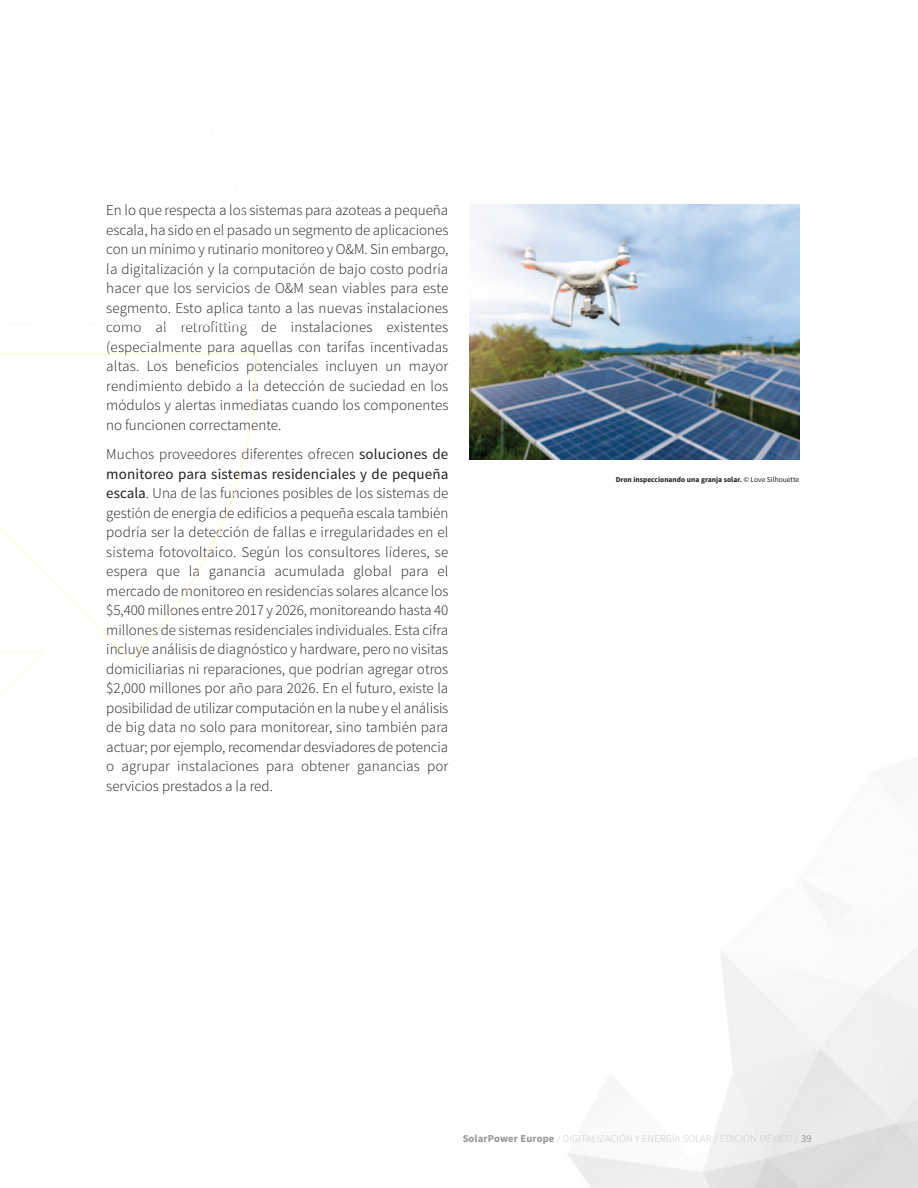
<style>
.page{position:relative;width:918px;height:1188px;background:#fff}
.page>*{position:absolute;margin:0;border:0;box-sizing:border-box;transform-origin:0 0}
.t1{font:300 15px/19.5px "Source Sans Pro";color:#231f20;text-align:justify}
.t2{font:300 10.5px "Source Sans Pro";letter-spacing:.015em;color:#c7c8ca}
.t3{font:700 7.5px "Source Sans Pro";color:#231f20}
.s1{font-weight:400}
.s2{font-weight:700;color:#939598}
.s3{font-weight:400;color:#939598}
</style>
<div class="page">
<svg style="left:0;top:661px;width:35px;height:35px"></svg>
<svg style="left:0;top:354px;width:257px;height:307px"></svg>
<img style="left:470px;top:204px;width:329px;height:255px">
<p class="t1" style="left:106px;top:202px;width:344px">En lo que respecta a los sistemas para azoteas a pequeña escala, ha sido en el pasado un segmento de aplicaciones con un mínimo y rutinario monitoreo y O&amp;M. Sin embargo, la digitalización y la computación de bajo costo podría hacer que los servicios de O&amp;M sean viables para este segmento. Esto aplica tanto a las nuevas instalaciones como al retrofitting de instalaciones existentes (especialmente para aquellas con tarifas incentivadas altas. Los beneficios potenciales incluyen un mayor rendimiento debido a la detección de suciedad en los módulos y alertas inmediatas cuando los componentes no funcionen correctamente.</p>
<p class="t1" style="left:106px;top:446px;width:344px">Muchos proveedores diferentes ofrecen <span class="s1">soluciones de monitoreo para sistemas residenciales y de pequeña escala</span>. Una de las funciones posibles de los sistemas de gestión de energía de edificios a pequeña escala también podría ser la detección de fallas e irregularidades en el sistema fotovoltaico. Según los consultores líderes, se espera que la ganancia acumulada global para el mercado de monitoreo en residencias solares alcance los $5,400 millones entre 2017 y 2026, monitoreando hasta 40 millones de sistemas residenciales individuales. Esta cifra incluye análisis de diagnóstico y hardware, pero no visitas domiciliarias ni reparaciones, que podrían agregar otros $2,000 millones por año para 2026. En el futuro, existe la posibilidad de utilizar computación en la nube y el análisis de big data no solo para monitorear, sino también para actuar; por ejemplo, recomendar desviadores de potencia o agrupar instalaciones para obtener ganancias por servicios prestados a la red.</p>
<p class="t3" style="left:616px;top:477px;width:185px">Dron inspeccionando una granja solar. <span class="s1">© Love Silhouette</span></p>
<p class="t2" style="left:463px;top:1134px;width:351px"><span class="s2">SolarPower Europe</span> / DIGITALIZACIÓN Y ENERGÍA SOLAR / EDICIÓN MÉXICO / <span class="s3">39</span></p>
</div>
